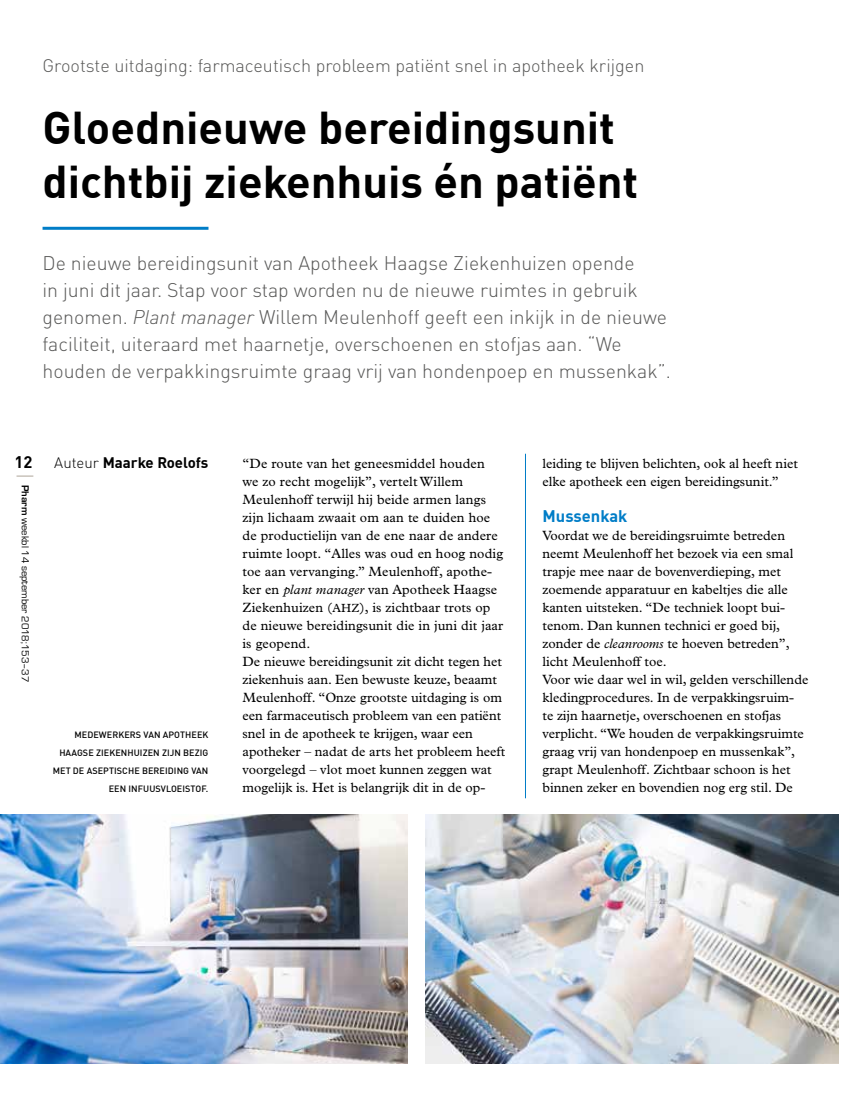
<style>
.page{position:relative;width:851px;height:1106px;background:#fff}
.page>*{position:absolute;margin:0;border:0;box-sizing:border-box;transform-origin:0 0}
.t1{font:700 45px/54px "DINOT";color:#000}
.t2{font:300 19.5px/27px "DIN";color:#575756}
.t3{font:300 19.5px "DIN";color:#b1a99e}
.t4{font:300 18px "DIN";color:#575756}
.t5{font:700 16.5px "DINOT";color:#007dc7}
.t6{font:700 16.5px "DINOT";color:#000}
.t7{font:700 15px "DINOT";color:#000}
.t8{font:13.5px/18px "Plantin Std";color:#000}
.t9{font:10.5px "Eurostile";color:#000}
.t10{font:500 9px/18px "DINOT";letter-spacing:.01em;color:#000;text-align:right}
.s1{font-style:italic}
.s2{font-weight:700}
.s3{font-family:"DIN";font-weight:300}
.s4{font-family:"Plantin Std SC880";font-size:11.85px}
</style>
<div class="page">
<hr style="left:525px;top:454px;width:1px;height:344px;background:#007dc7">
<hr style="left:43px;top:227px;width:165px;height:3px;background:#007dc7">
<img style="left:0;top:814px;width:407px;height:249px">
<img style="left:425px;top:814px;width:413px;height:249px">
<h3 class="t4" style="left:43px;top:54px;width:603px">Grootste uitdaging: farmaceutisch probleem patiënt snel in apotheek krijgen</h3>
<h1 class="t1" style="left:43px;top:97px;width:597px">Gloednieuwe bereidingsunit dichtbij ziekenhuis én patiënt</h1>
<p class="t2" style="left:43px;top:249px;width:630px">De nieuwe bereidingsunit van Apotheek Haagse Ziekenhuizen opende<br>in juni dit jaar. Stap voor stap worden nu de nieuwe ruimtes in gebruik genomen. <span class="s1">Plant manager</span> Willem Meulenhoff geeft een inkijk in de nieuwe faciliteit, uiteraard met haarnetje, overschoenen en stofjas aan. “We houden de verpakkingsruimte graag vrij van hondenpoep en mussenkak”.</p>
<p class="t6" style="left:15px;top:449px;width:19px">12</p>
<p class="t9" style="left:31px;top:485px;width:199px;rotate:90deg"><span class="s2">Pharm</span> weekbl 14 september 2018;153–37</p>
<h2 class="t3" style="left:37px;top:473px;width:8px;rotate:90deg">|</h2>
<p class="t7" style="left:54px;top:451px;width:156px"><span class="s3">Auteur</span> Maarke Roelofs</p>
<p class="t10" style="left:53px;top:725px;width:157px">MEDEWERKERS VAN APOTHEEK<br>HAAGSE ZIEKENHUIZEN ZIJN BEZIG<br>MET DE ASEPTISCHE BEREIDING VAN<br>EEN INFUUSVLOEISTOF.</p>
<p class="t8" style="left:242px;top:455px;width:264px">“De route van het geneesmiddel houden<br>we zo recht mogelijk”, vertelt Willem Meulenhoff terwijl hij beide armen langs zijn lichaam zwaait om aan te duiden hoe de productielijn van de ene naar de andere ruimte loopt. “Alles was oud en hoog nodig toe aan vervanging.” Meulenhoff, apothe&shy;ker en <span class="s1">plant manager</span> van Apotheek Haagse Ziekenhuizen (<span class="s4">ahz</span>), is zichtbaar trots op de nieuwe bereidingsunit die in juni dit jaar is geopend.<br>De nieuwe bereidingsunit zit dicht tegen het ziekenhuis aan. Een bewuste keuze, beaamt Meulenhoff. “Onze grootste uitdaging is om een farmaceutisch probleem van een patiënt snel in de apotheek te krijgen, waar een apotheker – nadat de arts het probleem heeft voorgelegd – vlot moet kunnen zeggen wat mogelijk is. Het is belangrijk dit in de op-</p>
<p class="t8" style="left:542px;top:455px;width:257px">leiding te blijven belichten, ook al heeft niet elke apotheek een eigen bereidingsunit.”</p>
<p class="t5" style="left:542px;top:503px;width:86px">Mussenkak</p>
<p class="t8" style="left:542px;top:527px;width:267px">Voordat we de bereidingsruimte betreden neemt Meulenhoff het bezoek via een smal trapje mee naar de bovenverdieping, met zoemende apparatuur en kabeltjes die alle kanten uitsteken. “De techniek loopt bui&shy;tenom. Dan kunnen technici er goed bij, zonder de <span class="s1">cleanrooms</span> te hoeven betreden”, licht Meulenhoff toe.<br>Voor wie daar wel in wil, gelden verschillende kledingprocedures. In de verpakkingsruim-<br>te zijn haarnetje, overschoenen en stofjas verplicht. “We houden de verpakkingsruimte graag vrij van hondenpoep en mussenkak”, grapt Meulenhoff. Zichtbaar schoon is het binnen zeker en bovendien nog erg stil. De</p>
</div>
